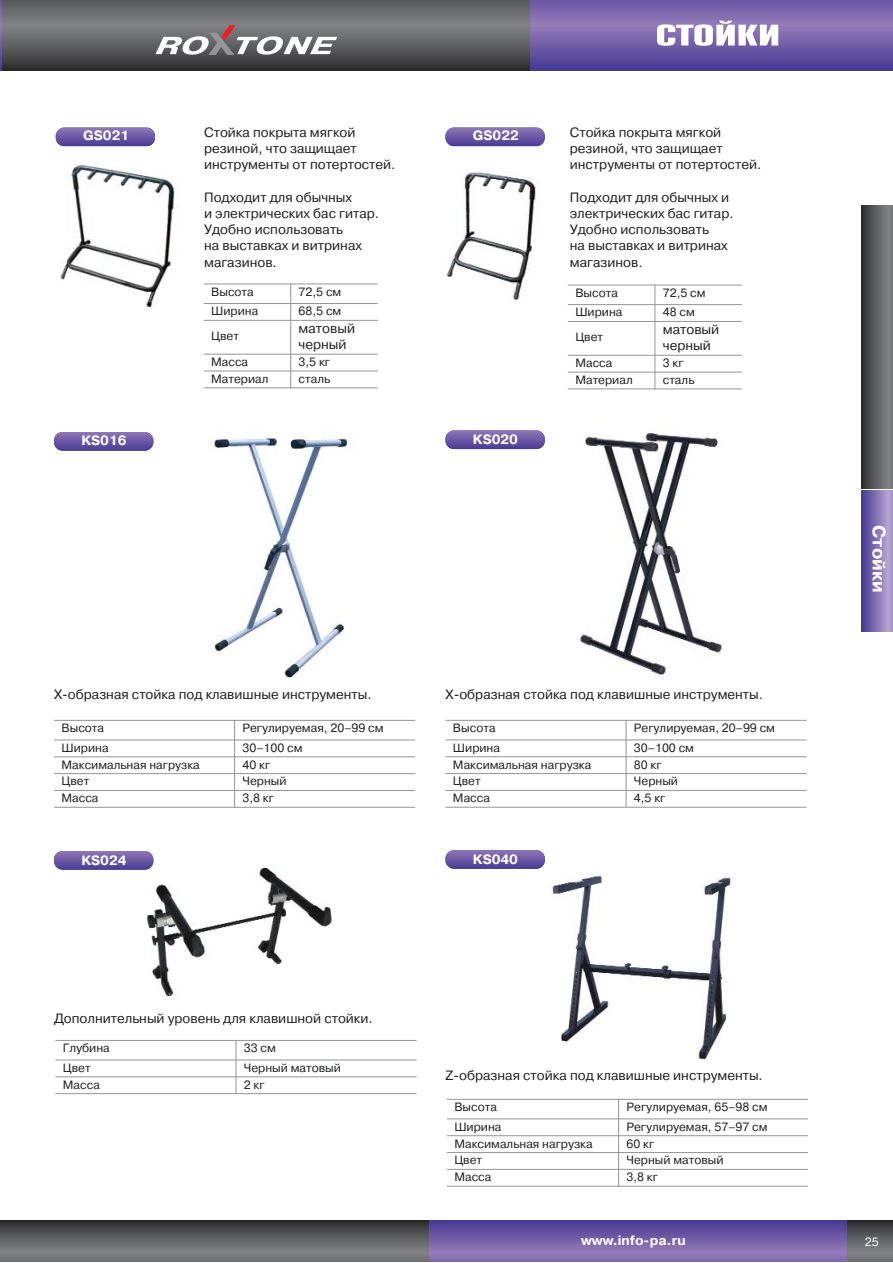
<style>
.page{position:relative;width:893px;height:1263px;background:#fff}
.page>*{position:absolute;margin:0;border:0;box-sizing:border-box;transform-origin:0 0}
.t1{font:700 18px "Pragmatica C";color:#fff}
.t2{font:13.5px/16.2px "Pragmatica C";color:#231f20}
.t3{font:700 13.5px "Pragmatica C";color:#fff}
.t4{font:12px "Pragmatica C";color:#231f20}
.t5{font:12px "Pragmatica C";color:#fff}
</style>
<div class="page">
<svg style="left:1px;top:0;width:530px;height:71px;background:#5d5e60"></svg>
<svg style="left:531px;top:0;width:361px;height:71px;background:#6f5ca6"></svg>
<svg style="left:156px;top:25px;width:181px;height:30px"></svg>
<svg style="left:428px;top:1220px;width:419px;height:42px;background:#725ea7"></svg>
<svg style="left:847px;top:1220px;width:45px;height:42px;background:#5e5e61"></svg>
<svg style="left:861px;top:491px;width:31px;height:141px;background:#8173b3"></svg>
<svg style="left:861px;top:348px;width:31px;height:141px;background:#5c5c5e"></svg>
<svg style="left:861px;top:205px;width:31px;height:141px;background:#5c5c5e"></svg>
<svg style="left:657px;top:21px;width:121px;height:25px"></svg>
<svg style="left:0;top:0;width:1px;height:71px"></svg>
<svg style="left:0;top:1220px;width:428px;height:42px;background:#5e5f61"></svg>
<hr style="left:618px;top:1099px;width:1px;height:88px;background:#939598">
<hr style="left:447px;top:1099px;width:361px;height:1px;background:#939598">
<hr style="left:447px;top:1119px;width:361px;height:1px;background:#939598">
<hr style="left:447px;top:1135px;width:361px;height:1px;background:#939598">
<hr style="left:447px;top:1152px;width:361px;height:1px;background:#939598">
<hr style="left:447px;top:1169px;width:361px;height:1px;background:#939598">
<hr style="left:447px;top:1186px;width:361px;height:1px;background:#939598">
<img style="left:146px;top:865px;width:186px;height:132px">
<hr style="left:236px;top:1040px;width:1px;height:54px;background:#939598">
<hr style="left:55px;top:1040px;width:361px;height:1px;background:#939598">
<hr style="left:55px;top:1060px;width:361px;height:1px;background:#939598">
<hr style="left:55px;top:1076px;width:361px;height:1px;background:#939598">
<hr style="left:55px;top:1093px;width:361px;height:1px;background:#939598">
<svg style="left:54px;top:851px;width:99px;height:19px;background:#6b59a4"></svg>
<img style="left:551px;top:875px;width:180px;height:185px">
<svg style="left:445px;top:850px;width:100px;height:19px;background:#6b59a4"></svg>
<img style="left:214px;top:436px;width:135px;height:242px">
<img style="left:576px;top:433px;width:146px;height:243px">
<hr style="left:234px;top:720px;width:1px;height:88px;background:#939598">
<hr style="left:54px;top:720px;width:361px;height:1px;background:#939598">
<hr style="left:54px;top:740px;width:361px;height:1px;background:#939598">
<hr style="left:54px;top:756px;width:361px;height:1px;background:#939598">
<hr style="left:54px;top:773px;width:361px;height:1px;background:#939598">
<hr style="left:54px;top:790px;width:361px;height:1px;background:#939598">
<hr style="left:54px;top:807px;width:361px;height:1px;background:#939598">
<svg style="left:54px;top:432px;width:99px;height:19px;background:#6b59a4"></svg>
<hr style="left:626px;top:720px;width:1px;height:88px;background:#939598">
<hr style="left:445px;top:720px;width:361px;height:1px;background:#939598">
<hr style="left:445px;top:740px;width:361px;height:1px;background:#939598">
<hr style="left:445px;top:756px;width:361px;height:1px;background:#939598">
<hr style="left:445px;top:773px;width:361px;height:1px;background:#939598">
<hr style="left:445px;top:790px;width:361px;height:1px;background:#939598">
<hr style="left:445px;top:807px;width:361px;height:1px;background:#939598">
<svg style="left:445px;top:430px;width:100px;height:19px;background:#6d5ba5"></svg>
<hr style="left:290px;top:284px;width:1px;height:104px;background:#939598">
<hr style="left:204px;top:284px;width:174px;height:1px;background:#939598">
<hr style="left:204px;top:303px;width:174px;height:1px;background:#939598">
<hr style="left:204px;top:320px;width:174px;height:1px;background:#939598">
<hr style="left:204px;top:354px;width:174px;height:1px;background:#939598">
<hr style="left:204px;top:371px;width:174px;height:1px;background:#939598">
<hr style="left:204px;top:387px;width:174px;height:1px;background:#939598">
<hr style="left:654px;top:285px;width:1px;height:104px;background:#939598">
<hr style="left:568px;top:285px;width:174px;height:1px;background:#939598">
<hr style="left:568px;top:304px;width:174px;height:1px;background:#939598">
<hr style="left:568px;top:321px;width:174px;height:1px;background:#939598">
<hr style="left:568px;top:355px;width:174px;height:1px;background:#939598">
<hr style="left:568px;top:372px;width:174px;height:1px;background:#939598">
<hr style="left:568px;top:389px;width:174px;height:1px;background:#939598">
<img style="left:60px;top:163px;width:115px;height:145px">
<svg style="left:56px;top:128px;width:99px;height:18px;background:#6b58a4"></svg>
<img style="left:447px;top:172px;width:89px;height:129px">
<svg style="left:445px;top:128px;width:100px;height:18px;background:#6b59a4"></svg>
<p class="t3" style="left:83px;top:131px;width:48px">GS021</p>
<p class="t2" style="left:204px;top:126px;width:193px">Стойка покрыта мягкой резиной, что защищает инструменты от потертостей.</p>
<p class="t2" style="left:204px;top:190px;width:176px">Подходит для обычных<br>и электрических бас гитар.<br>Удобно использовать<br>на выставках и витринах магазинов.</p>
<p class="t3" style="left:81px;top:436px;width:47px">KS016</p>
<p class="t4" style="left:211px;top:287px;width:44px">Высота</p>
<p class="t4" style="left:299px;top:287px;width:44px">72,5 см</p>
<p class="t4" style="left:211px;top:307px;width:49px">Ширина</p>
<p class="t4" style="left:299px;top:307px;width:44px">68,5 см</p>
<p class="t4" style="left:211px;top:331px;width:29px">Цвет</p>
<p class="t2" style="left:299px;top:322px;width:58px">матовый черный</p>
<p class="t4" style="left:211px;top:358px;width:39px">Масса</p>
<p class="t4" style="left:299px;top:358px;width:33px">3,5 кг</p>
<p class="t4" style="left:211px;top:374px;width:59px">Материал</p>
<p class="t4" style="left:299px;top:374px;width:33px">сталь</p>
<p class="t3" style="left:473px;top:131px;width:48px">GS022</p>
<p class="t2" style="left:570px;top:126px;width:193px">Стойка покрыта мягкой резиной, что защищает инструменты от потертостей.</p>
<p class="t2" style="left:570px;top:190px;width:165px">Подходит для обычных и электрических бас гитар.<br>Удобно использовать<br>на выставках и витринах магазинов.</p>
<p class="t3" style="left:473px;top:435px;width:47px">KS020</p>
<p class="t4" style="left:575px;top:288px;width:44px">Высота</p>
<p class="t4" style="left:663px;top:288px;width:44px">72,5 см</p>
<p class="t4" style="left:575px;top:308px;width:49px">Ширина</p>
<p class="t4" style="left:663px;top:308px;width:34px">48 см</p>
<p class="t4" style="left:575px;top:332px;width:29px">Цвет</p>
<p class="t2" style="left:663px;top:323px;width:58px">матовый черный</p>
<p class="t4" style="left:575px;top:359px;width:39px">Масса</p>
<p class="t4" style="left:663px;top:359px;width:22px">3 кг</p>
<p class="t4" style="left:575px;top:375px;width:59px">Материал</p>
<p class="t4" style="left:663px;top:375px;width:33px">сталь</p>
<p class="t2" style="left:54px;top:688px;width:319px">Х-образная стойка под клавишные инструменты.</p>
<p class="t4" style="left:61px;top:724px;width:44px">Высота</p>
<p class="t4" style="left:242px;top:724px;width:143px">Регулируемая, 20–99 см</p>
<p class="t4" style="left:61px;top:743px;width:49px">Ширина</p>
<p class="t4" style="left:242px;top:743px;width:62px">30–100 см</p>
<p class="t4" style="left:61px;top:760px;width:140px">Максимальная нагрузка</p>
<p class="t4" style="left:242px;top:760px;width:29px">40 кг</p>
<p class="t4" style="left:61px;top:777px;width:29px">Цвет</p>
<p class="t4" style="left:242px;top:777px;width:46px">Черный</p>
<p class="t4" style="left:61px;top:794px;width:39px">Масса</p>
<p class="t4" style="left:242px;top:794px;width:33px">3,8 кг</p>
<p class="t3" style="left:81px;top:855px;width:47px">KS024</p>
<p class="t2" style="left:445px;top:688px;width:319px">Х-образная стойка под клавишные инструменты.</p>
<p class="t4" style="left:453px;top:724px;width:44px">Высота</p>
<p class="t4" style="left:634px;top:724px;width:143px">Регулируемая, 20–99 см</p>
<p class="t4" style="left:453px;top:743px;width:49px">Ширина</p>
<p class="t4" style="left:634px;top:743px;width:62px">30–100 см</p>
<p class="t4" style="left:453px;top:760px;width:140px">Максимальная нагрузка</p>
<p class="t4" style="left:634px;top:760px;width:29px">80 кг</p>
<p class="t4" style="left:453px;top:777px;width:29px">Цвет</p>
<p class="t4" style="left:634px;top:777px;width:46px">Черный</p>
<p class="t4" style="left:453px;top:794px;width:39px">Масса</p>
<p class="t4" style="left:634px;top:794px;width:33px">4,5 кг</p>
<p class="t3" style="left:473px;top:854px;width:47px">KS040</p>
<h1 class="t1" style="left:885px;top:525px;width:68px;rotate:90deg">Стойки</h1>
<p class="t2" style="left:54px;top:1012px;width:320px">Дополнительный уровень для клавишной стойки.</p>
<p class="t4" style="left:63px;top:1044px;width:48px">Глубина</p>
<p class="t4" style="left:244px;top:1044px;width:34px">33 см</p>
<p class="t4" style="left:63px;top:1063px;width:29px">Цвет</p>
<p class="t4" style="left:244px;top:1063px;width:99px">Черный матовый</p>
<p class="t4" style="left:63px;top:1080px;width:39px">Масса</p>
<p class="t4" style="left:244px;top:1080px;width:22px">2 кг</p>
<p class="t2" style="left:445px;top:1068px;width:319px">Z-образная стойка под клавишные инструменты.</p>
<p class="t4" style="left:454px;top:1103px;width:44px">Высота</p>
<p class="t4" style="left:626px;top:1103px;width:143px">Регулируемая, 65–98 см</p>
<p class="t4" style="left:454px;top:1122px;width:49px">Ширина</p>
<p class="t4" style="left:626px;top:1122px;width:143px">Регулируемая, 57–97 см</p>
<p class="t4" style="left:454px;top:1139px;width:140px">Максимальная нагрузка</p>
<p class="t4" style="left:626px;top:1139px;width:29px">60 кг</p>
<p class="t4" style="left:454px;top:1156px;width:29px">Цвет</p>
<p class="t4" style="left:626px;top:1156px;width:99px">Черный матовый</p>
<p class="t4" style="left:454px;top:1173px;width:39px">Масса</p>
<p class="t4" style="left:626px;top:1173px;width:33px">3,8 кг</p>
<p class="t3" style="left:581px;top:1235px;width:106px">www.info-pa.ru</p>
<p class="t5" style="left:865px;top:1237px;width:15px">25</p>
</div>
